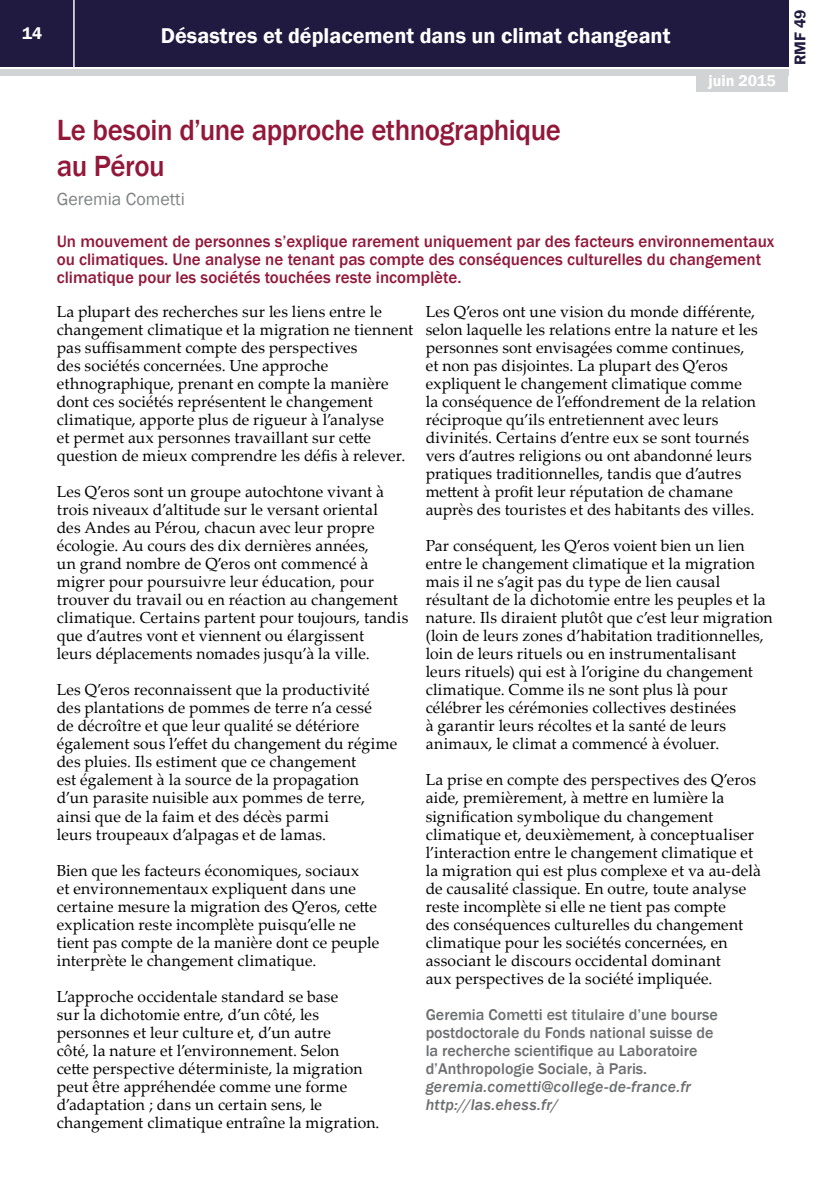
<style>
.page{position:relative;width:840px;height:1191px;background:#fff}
.page>*{position:absolute;margin:0;border:0;box-sizing:border-box;transform-origin:0 0}
.t1{font:500 30px/36px "Franklin Gothic";letter-spacing:-.015em;color:#92183a;scale:.96 1}
.t2{font:600 22px "Franklin Gothic";color:#fff}
.t3{font:18px "Franklin Gothic";color:#808285}
.t4{font:500 17px/18px "Franklin Gothic";color:#92183a}
.t5{font:600 17px "Franklin Gothic";color:#fff}
.t6{font:16px/18px "Palatino Linotype";letter-spacing:.01em;color:#000}
.t7{font:500 16px/18px "Franklin Gothic";color:#6d6e71}
.t8{font:italic 500 16px/18px "Franklin Gothic";letter-spacing:.01em;color:#6d6e71}
.t9{font:600 16px "Franklin Gothic";color:#fff}
.t10{font:600 16px "Franklin Gothic";color:#211a40}
</style>
<div class="page">
<div style="left:0;top:0;width:787px;height:66px;background:#211a40"></div>
<div style="left:0;top:69px;width:787px;height:6px;background:#d1d3d4"></div>
<hr style="left:73px;top:0;width:2px;height:67px;background:#fff">
<div style="left:696px;top:74px;width:91px;height:18px;background:#d1d3d4"></div>
<p class="t5" style="left:22px;top:23px;width:22px">14</p>
<h2 class="t2" style="left:161px;top:22px;width:510px">Désastres et déplacement dans un climat changeant</h2>
<p class="t9" style="left:708px;top:71px;width:69px">juin 2015</p>
<h1 class="t1" style="left:57px;top:112px;width:526px">Le besoin d’une approche ethnographique au Pérou</h1>
<p class="t3" style="left:57px;top:188px;width:130px">Geremia Cometti</p>
<p class="t4" style="left:57px;top:233px;width:718px">Un mouvement de personnes s’explique rarement uniquement par des facteurs environnementaux ou climatiques. Une analyse ne tenant pas compte des conséquences culturelles du changement climatique pour les sociétés touchées reste incomplète.</p>
<p class="t6" style="left:57px;top:302px;width:358px">La plupart des recherches sur les liens entre le changement climatique et la migration ne tiennent pas suffisamment compte des perspectives<br>des sociétés concernées. Une approche ethnographique, prenant en compte la manière dont ces sociétés représentent le changement climatique, apporte plus de rigueur à l’analyse<br>et permet aux personnes travaillant sur cette question de mieux comprendre les défis à relever.</p>
<p class="t6" style="left:57px;top:482px;width:353px">Les Q’eros sont un groupe autochtone vivant à trois niveaux d’altitude sur le versant oriental<br>des Andes au Pérou, chacun avec leur propre écologie. Au cours des dix dernières années,<br>un grand nombre de Q’eros ont commencé à migrer pour poursuivre leur éducation, pour trouver du travail ou en réaction au changement climatique. Certains partent pour toujours, tandis que d’autres vont et viennent ou élargissent<br>leurs déplacements nomades jusqu’à la ville.</p>
<p class="t6" style="left:57px;top:680px;width:342px">Les Q’eros reconnaissent que la productivité des plantations de pommes de terre n’a cessé<br>de décroître et que leur qualité se détériore également sous l’effet du changement du régime des pluies. Ils estiment que ce changement<br>est également à la source de la propagation<br>d’un parasite nuisible aux pommes de terre, ainsi que de la faim et des décès parmi<br>leurs troupeaux d’alpagas et de lamas.</p>
<p class="t6" style="left:57px;top:860px;width:324px">Bien que les facteurs économiques, sociaux<br>et environnementaux expliquent dans une certaine mesure la migration des Q’eros, cette explication reste incomplète puisqu’elle ne tient pas compte de la manière dont ce peuple interprète le changement climatique.</p>
<p class="t6" style="left:57px;top:986px;width:324px">L’approche occidentale standard se base<br>sur la dichotomie entre, d’un côté, les personnes et leur culture et, d’un autre<br>côté, la nature et l’environnement. Selon<br>cette perspective déterministe, la migration peut être appréhendée comme une forme d’adaptation ; dans un certain sens, le changement climatique entraîne la migration.</p>
<p class="t6" style="left:425px;top:302px;width:333px">Les Q’eros ont une vision du monde différente, selon laquelle les relations entre la nature et les personnes sont envisagées comme continues, et non pas disjointes. La plupart des Q’eros expliquent le changement climatique comme la conséquence de l’effondrement de la relation réciproque qu’ils entretiennent avec leurs divinités. Certains d’entre eux se sont tournés vers d’autres religions ou ont abandonné leurs pratiques traditionnelles, tandis que d’autres mettent à profit leur réputation de chamane auprès des touristes et des habitants des villes.</p>
<p class="t6" style="left:425px;top:536px;width:348px">Par conséquent, les Q’eros voient bien un lien entre le changement climatique et la migration mais il ne s’agit pas du type de lien causal résultant de la dichotomie entre les peuples et la nature. Ils diraient plutôt que c’est leur migration (loin de leurs zones d’habitation traditionnelles, loin de leurs rituels ou en instrumentalisant leurs rituels) qui est à l’origine du changement climatique. Comme ils ne sont plus là pour célébrer les cérémonies collectives destinées<br>à garantir leurs récoltes et la santé de leurs animaux, le climat a commencé à évoluer.</p>
<p class="t6" style="left:425px;top:770px;width:337px">La prise en compte des perspectives des Q’eros aide, premièrement, à mettre en lumière la signification symbolique du changement climatique et, deuxièmement, à conceptualiser l’interaction entre le changement climatique et la migration qui est plus complexe et va au-delà de causalité classique. En outre, toute analyse reste incomplète si elle ne tient pas compte<br>des conséquences culturelles du changement climatique pour les sociétés concernées, en associant le discours occidental dominant<br>aux perspectives de la société impliquée.</p>
<p class="t7" style="left:425px;top:1005px;width:293px">Geremia Cometti est titulaire d’une bourse postdoctorale du Fonds national suisse de la recherche scientifique au Laboratoire d’Anthropologie Sociale, à Paris.</p>
<p class="t8" style="left:425px;top:1077px;width:267px">geremia.cometti@college-de-france.fr http://las.ehess.fr/</p>
<p class="t10" style="left:789px;top:65px;width:57px;rotate:-90deg">RMF 49</p>
</div>
